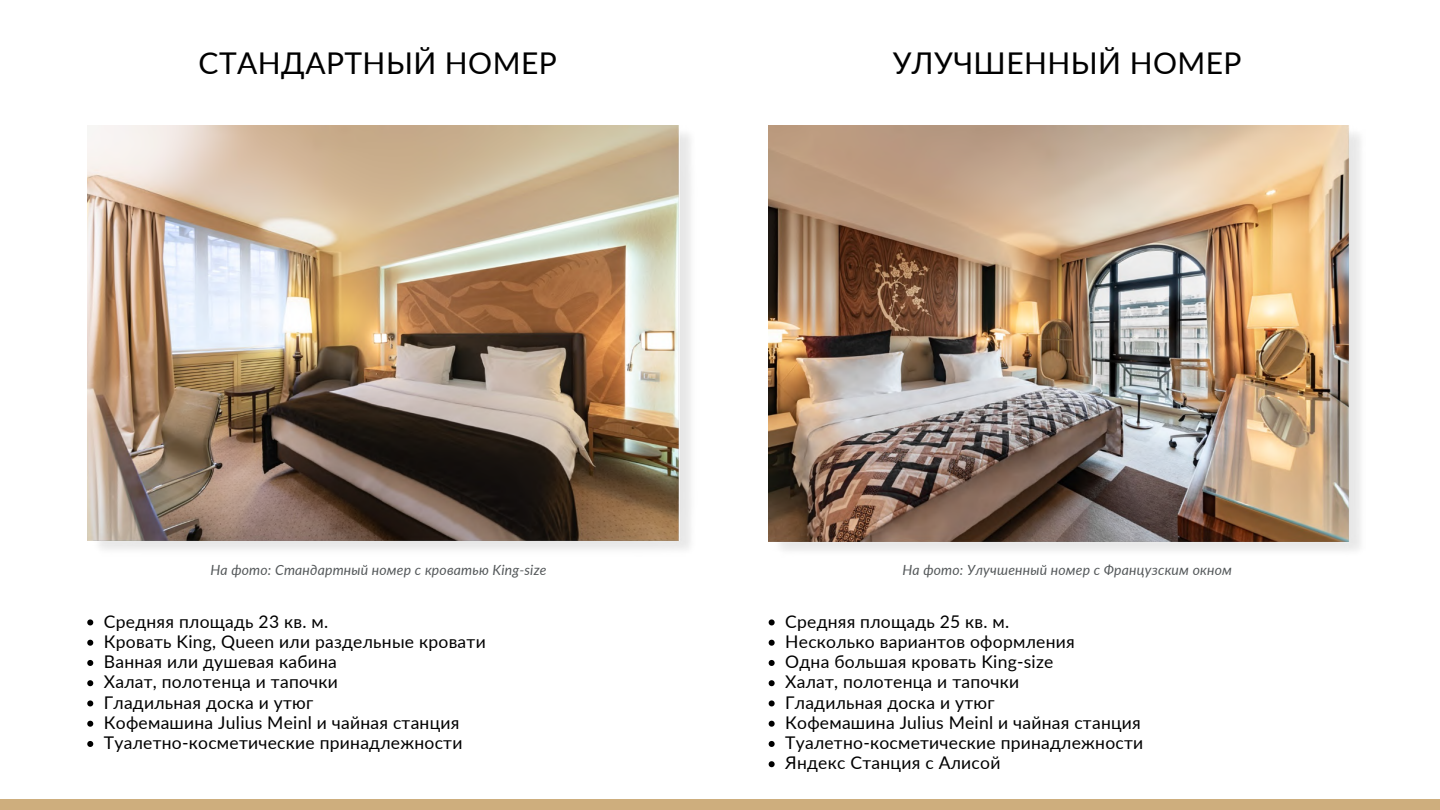
<style>
.page{position:relative;width:1440px;height:810px;background:#fff}
.page>*{position:absolute;margin:0;border:0;box-sizing:border-box;transform-origin:0 0}
.t1{font:30px "Lato";letter-spacing:.015em;color:#000}
.t2{font:17.5px/20.2px "Lato";letter-spacing:.015em;color:#000}
.t3{font:italic 14px "Lato";letter-spacing:.015em;color:#54585a}
</style>
<div class="page">
<svg style="left:87px;top:619px;width:6px;height:6px"></svg>
<svg style="left:87px;top:640px;width:6px;height:6px"></svg>
<svg style="left:87px;top:660px;width:6px;height:6px"></svg>
<svg style="left:87px;top:680px;width:6px;height:6px"></svg>
<svg style="left:87px;top:700px;width:6px;height:6px"></svg>
<svg style="left:87px;top:721px;width:6px;height:6px"></svg>
<svg style="left:87px;top:741px;width:6px;height:6px"></svg>
<img style="left:87px;top:125px;width:604px;height:425px">
<div style="left:0;top:799px;width:1440px;height:11px;background:#ceae7d"></div>
<svg style="left:769px;top:619px;width:6px;height:6px"></svg>
<svg style="left:769px;top:640px;width:6px;height:6px"></svg>
<svg style="left:769px;top:660px;width:6px;height:6px"></svg>
<svg style="left:769px;top:680px;width:6px;height:6px"></svg>
<svg style="left:769px;top:700px;width:6px;height:6px"></svg>
<svg style="left:769px;top:721px;width:6px;height:6px"></svg>
<svg style="left:769px;top:741px;width:6px;height:6px"></svg>
<svg style="left:769px;top:761px;width:6px;height:6px"></svg>
<img style="left:769px;top:125px;width:592px;height:426px">
<h1 class="t1" style="left:199px;top:45px;width:360px">СТАНДАРТНЫЙ НОМЕР</h1>
<h1 class="t1" style="left:893px;top:45px;width:350px">УЛУЧШЕННЫЙ НОМЕР</h1>
<p class="t3" style="left:210px;top:561px;width:338px">На фото: Стандартный номер с кроватью King-size</p>
<p class="t3" style="left:902px;top:561px;width:331px">На фото: Улучшенный номер с Французским окном</p>
<p class="t2" style="left:104px;top:611px;width:383px">Средняя площадь 23 кв. м.<br>Кровать King, Queen или раздельные кровати<br>Ванная или душевая кабина<br>Халат, полотенца и тапочки<br>Гладильная доска и утюг<br>Кофемашина Julius Meinl и чайная станция<br>Туалетно-косметические принадлежности</p>
<p class="t2" style="left:785px;top:611px;width:360px">Средняя площадь 25 кв. м.<br>Несколько вариантов оформления<br>Одна большая кровать King-size<br>Халат, полотенца и тапочки<br>Гладильная доска и утюг<br>Кофемашина Julius Meinl и чайная станция<br>Туалетно-косметические принадлежности<br>Яндекс Станция с Алисой</p>
</div>
